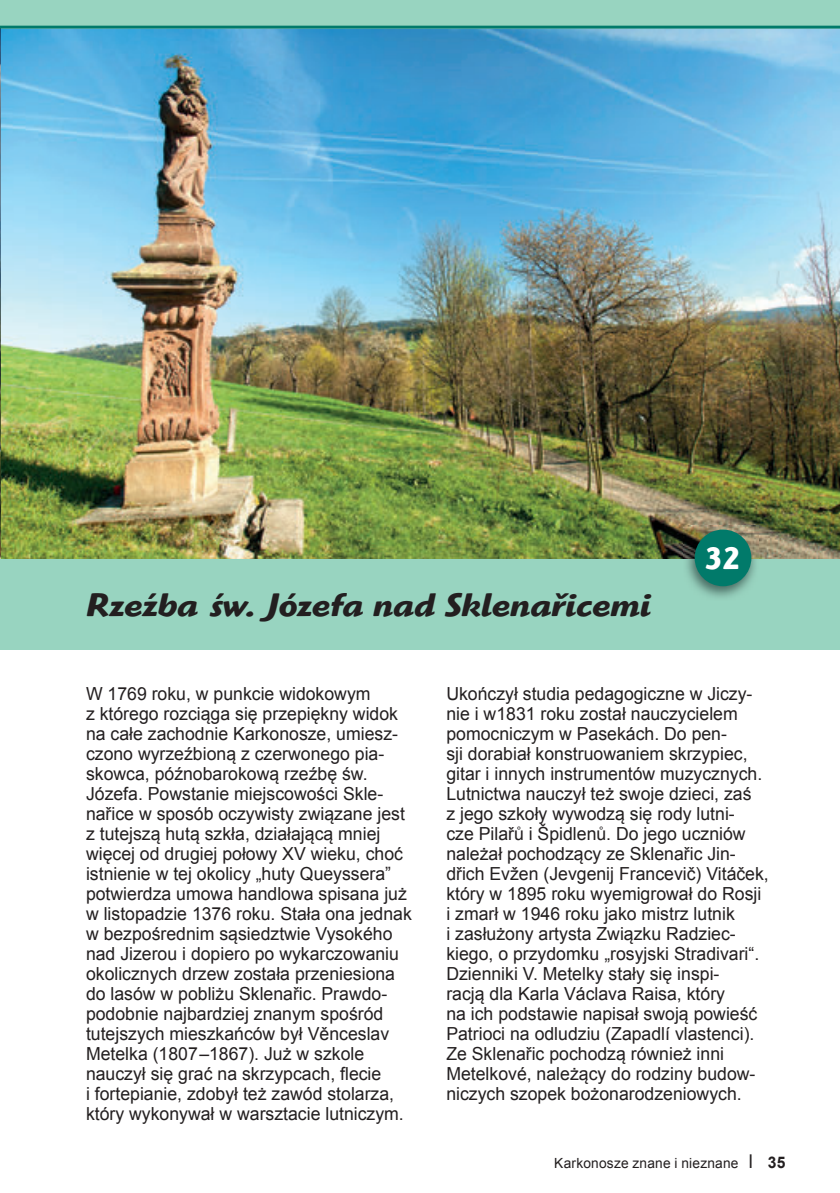
<style>
.page{position:relative;width:840px;height:1193px;background:#fff}
.page>*{position:absolute;margin:0;border:0;box-sizing:border-box;transform-origin:0 0}
.t1{font:italic 700 34px "Highlander Std";letter-spacing:.005em;color:#231f20}
.t2{font:700 32px "Highlander Std";color:#fff;scale:.95 1}
.t3{font:18px/20px "Arial";color:#231f20}
.t4{font:14px "Arial";letter-spacing:.015em;color:#231f20}
.s1{font-size:19px}
.s2{font-weight:700;font-size:16px}
</style>
<div class="page">
<img style="left:0;top:29px;width:839px;height:530px">
<hr style="left:0;top:559px;width:1px;height:91px;background:#98d4c0">
<div style="left:1px;top:559px;width:838px;height:91px;background:#98d4c0"></div>
<img style="left:683px;top:526px;width:75px;height:72px">
<div style="left:694px;top:530px;width:57px;height:56px;background:#017a6a;border-radius:50%"></div>
<div style="left:0;top:0;width:839px;height:27px;background:#98d4c0"></div>
<hr style="left:0;top:26px;width:839px;height:3px;background:#017a6a">
<h1 class="t1" style="left:86px;top:585px;width:566px">Rze´zba ´sw. Józefa nad Sklenarˇicemi</h1>
<h2 class="t2" style="left:704px;top:539px;width:39px">32</h2>
<p class="t3" style="left:86px;top:684px;width:327px">W 1769 roku, w punkcie widokowym<br>z którego rozciąga się przepiękny widok na całe zachodnie Karkonosze, umiesz&shy;czono wyrzeźbioną z czerwonego pia&shy;skowca, późnobarokową rzeźbę św.<br>Józefa. Powstanie miejscowości Skle&shy;nařice w sposób oczywisty związane jest z tutejszą hutą szkła, działającą mniej więcej od drugiej połowy XV wieku, choć istnienie w tej okolicy „huty Queyssera” potwierdza umowa handlowa spisana już w listopadzie 1376 roku. Stała ona jednak w bezpośrednim sąsiedztwie Vysokého nad Jizerou i dopiero po wykarczowaniu okolicznych drzew została przeniesiona do lasów w pobliżu Sklenařic. Prawdo&shy;podobnie najbardziej znanym spośród tutejszych mieszkańców był Věnceslav Metelka (1807 –1867). Już w szkole nauczył się grać na skrzypcach, flecie<br>i fortepianie, zdobył też zawód stolarza, który wykonywał w warsztacie lutniczym.</p>
<p class="t3" style="left:446px;top:684px;width:324px">Ukończył studia pedagogiczne w Jiczy&shy;nie i w1831 roku został nauczycielem pomocniczym w Pasekách. Do pen-<br>sji dorabiał konstruowaniem skrzypiec, gitar i innych instrumentów muzycznych.<br>Lutnictwa nauczył też swoje dzieci, zaś<br>z jego szkoły wywodzą się rody lutni-<br>cze Pilařů i Špidlenů. Do jego uczniów należał pochodzący ze Sklenařic Jin&shy;dřich Evžen (Jevgenij Francevič) Vitáček, który w 1895 roku wyemigrował do Rosji i zmarł w 1946 roku jako mistrz lutnik<br>i zasłużony artysta Związku Radziec&shy;kiego, o przydomku „rosyjski Stradivari“.<br>Dzienniki V. Metelky stały się inspi-<br>racją dla Karla Václava Raisa, który<br>na ich podstawie napisał swoją powieść Patrioci na odludziu (Zapadlí vlastenci).<br>Ze Sklenařic pochodzą również inni Metelkové, należący do rodziny budow&shy;niczych szopek bożonarodzeniowych.</p>
<p class="t4" style="left:554px;top:1154px;width:232px">Karkonosze znane i nieznane <span class="s1">l</span> <span class="s2">35</span></p>
</div>
